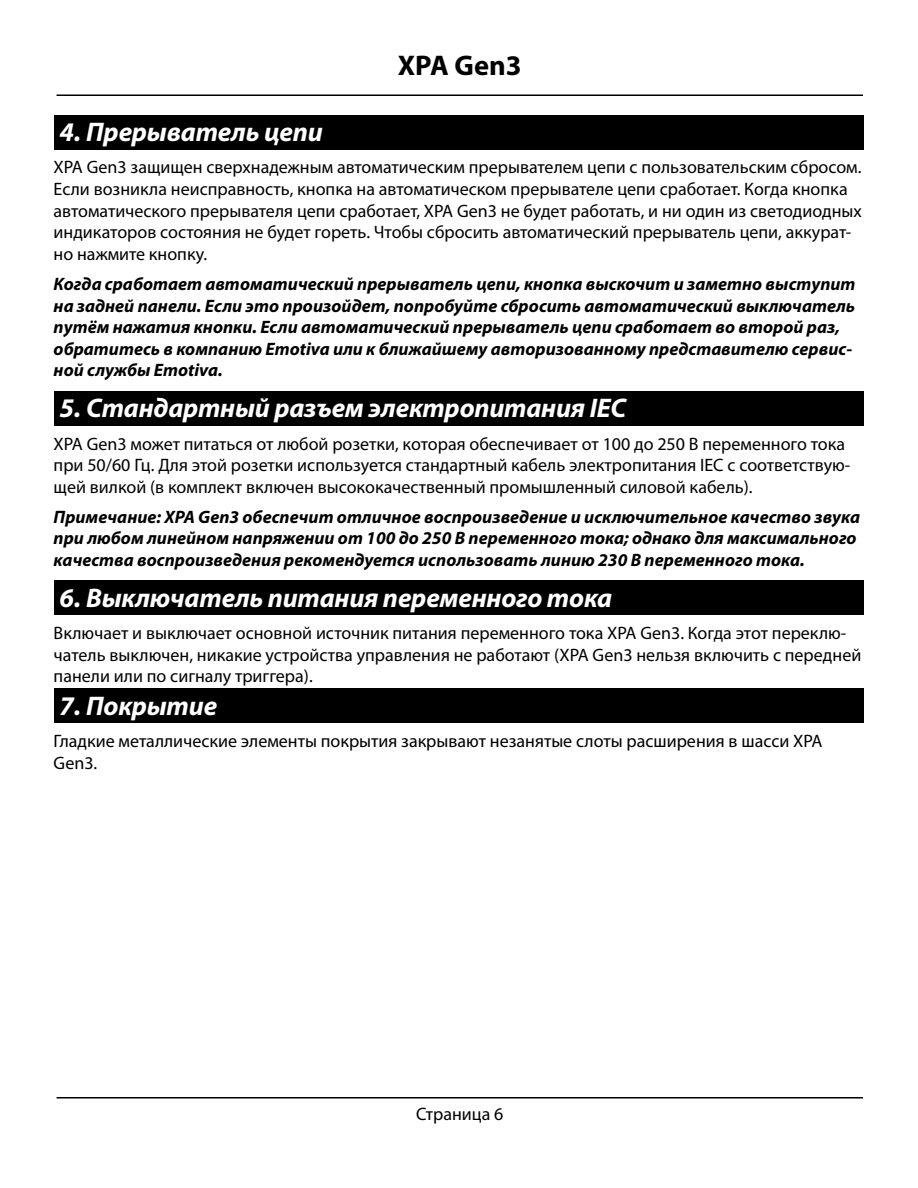
<style>
.page{position:relative;width:918px;height:1188px;background:#fff}
.page>*{position:absolute;margin:0;border:0;box-sizing:border-box;transform-origin:0 0}
.t1{font:700 28.5px "Myriad Pro";color:#000}
.t2{font:italic 700 27px "Myriad Pro";letter-spacing:-.01em;color:#fff}
.t3{font:18px/21.6px "Myriad Pro";color:#000}
.t4{font:italic 700 18px/21.6px "Myriad Pro";color:#000}
</style>
<div class="page">
<hr style="left:57px;top:94px;width:806px;height:2px;background:#000">
<hr style="left:57px;top:1097px;width:806px;height:2px;background:#000">
<div style="left:54px;top:115px;width:810px;height:34px;background:#000"></div>
<div style="left:54px;top:391px;width:810px;height:34px;background:#000"></div>
<div style="left:54px;top:581px;width:810px;height:34px;background:#000"></div>
<div style="left:54px;top:688px;width:810px;height:35px;background:#000"></div>
<h1 class="t1" style="left:398px;top:47px;width:125px">XPA Gen3</h1>
<h2 class="t2" style="left:60px;top:114px;width:265px">4. Прерыватель цепи</h2>
<p class="t3" style="left:54px;top:156px;width:810px">XPA Gen3 защищен сверхнадежным автоматическим прерывателем цепи с пользовательским сбросом.<br>Если возникла неисправность, кнопка на автоматическом прерывателе цепи сработает. Когда кнопка автоматического прерывателя цепи сработает, XPA Gen3 не будет работать, и ни один из светодиодных индикаторов состояния не будет гореть. Чтобы сбросить автоматический прерыватель цепи, аккурат&shy;но нажмите кнопку.</p>
<p class="t4" style="left:54px;top:273px;width:803px">Когда сработает автоматический прерыватель цепи, кнопка выскочит и заметно выступит на задней панели. Если это произойдет, попробуйте сбросить автоматический выключатель путём нажатия кнопки. Если автоматический прерыватель цепи сработает во второй раз, обратитесь в компанию Emotiva или к ближайшему авторизованному представителю сервис&shy;ной службы Emotiva.</p>
<h2 class="t2" style="left:60px;top:390px;width:568px">5. Стандартный разъем электропитания IEC</h2>
<p class="t3" style="left:54px;top:432px;width:798px">XPA Gen3 может питаться от любой розетки, которая обеспечивает от 100 до 250 В переменного тока при 50/60 Гц. Для этой розетки используется стандартный кабель электропитания IEC с соответствую&shy;щей вилкой (в комплект включен высококачественный промышленный силовой кабель).</p>
<p class="t4" style="left:54px;top:505px;width:808px">Примечание: XPA Gen3 обеспечит отличное воспроизведение и исключительное качество звука при любом линейном напряжении от 100 до 250 В переменного тока; однако для максимального качества воспроизведения рекомендуется использовать линию 230 В переменного тока.</p>
<h2 class="t2" style="left:60px;top:580px;width:554px">6. Выключатель питания переменного тока</h2>
<p class="t3" style="left:54px;top:622px;width:809px">Включает и выключает основной источник питания переменного тока XPA Gen3. Когда этот переклю&shy;чатель выключен, никакие устройства управления не работают (XPA Gen3 нельзя включить с передней панели или по сигналу триггера).</p>
<h2 class="t2" style="left:60px;top:688px;width:159px">7. Покрытие</h2>
<p class="t3" style="left:54px;top:730px;width:770px">Гладкие металлические элементы покрытия закрывают незанятые слоты расширения в шасси XPA<br>Gen3.</p>
<p class="t3" style="left:416px;top:1103px;width:89px">Страница 6</p>
</div>
